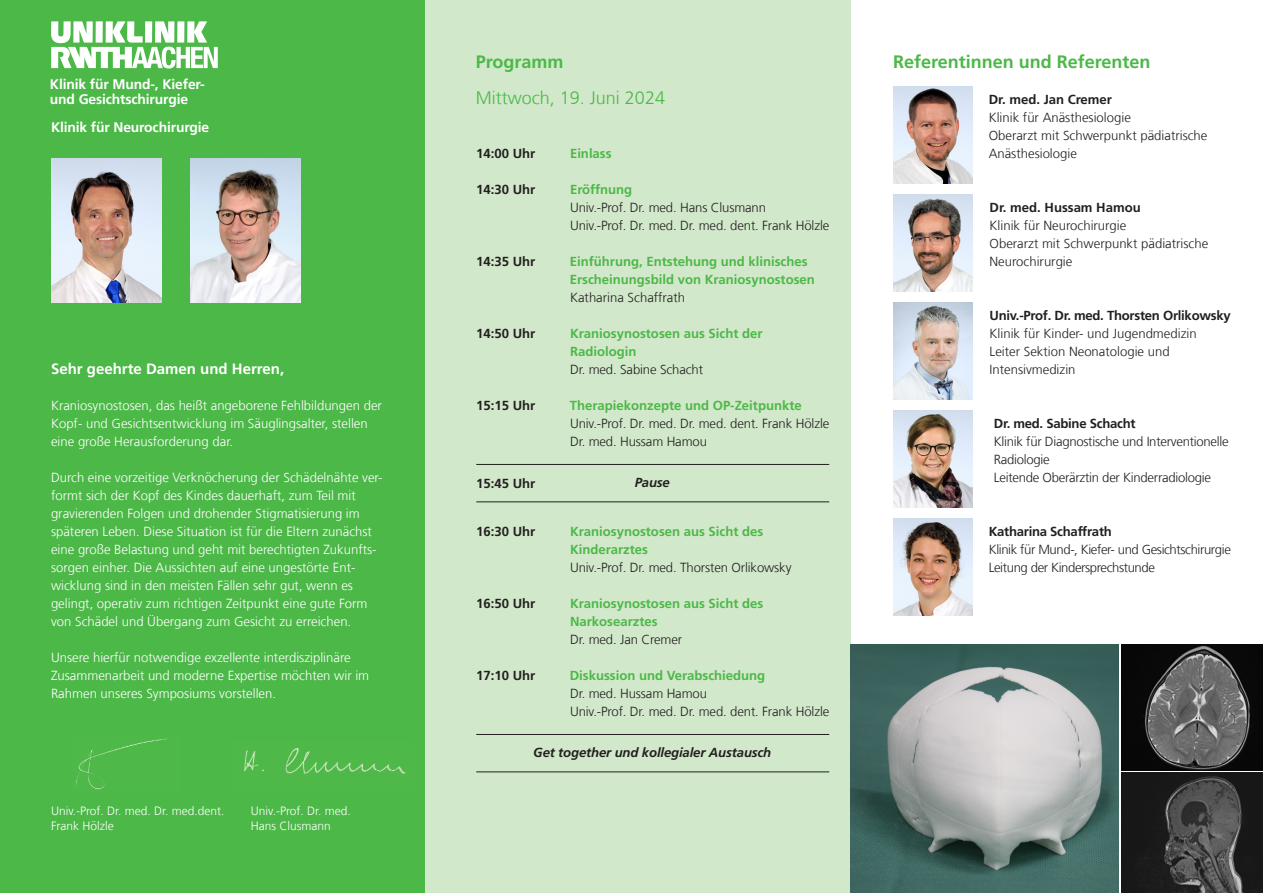
<style>
.page{position:relative;width:1263px;height:893px;background:#fff}
.page>*{position:absolute;margin:0;border:0;box-sizing:border-box;transform-origin:0 0}
.t1{font:700 18px "Frutiger LT Com";color:#4cb848}
.t2{font:300 18px "Frutiger LT Com";color:#4cb848}
.t3{font:700 15px "Frutiger LT Com";color:#fff}
.t4{font:700 13.8px/15px "Frutiger LT Com";letter-spacing:-.01em;color:#fff}
.t5{font:300 13.2px/18px "Frutiger LT Com";color:#fff}
.t6{font:300 13.2px/18px "Frutiger LT Com";letter-spacing:-.01em;color:#231f20}
.t7{font:700 13.2px/18px "Frutiger LT Com";color:#4cb848}
.t8{font:700 13.2px "Frutiger LT Com";letter-spacing:-.01em;color:#231f20}
.t9{font:300 13.2px/18px "Frutiger LT Com";letter-spacing:-.03em;color:#231f20}
.t10{font:italic 700 13.2px "Frutiger LT Com";letter-spacing:-.01em;color:#231f20}
.t11{font:300 12px/14.4px "Frutiger LT Com";color:#fff}
</style>
<div class="page">
<div style="left:0;top:0;width:425px;height:893px;background:#4cb848"></div>
<img style="left:51px;top:158px;width:111px;height:144px">
<svg style="left:51px;top:21px;width:167px;height:48px"></svg>
<img style="left:190px;top:158px;width:111px;height:144px">
<img style="left:244px;top:747px;width:162px;height:27px">
<img style="left:75px;top:738px;width:95px;height:52px">
<div style="left:425px;top:0;width:425px;height:893px;background:#d2e8ca"></div>
<hr style="left:476px;top:464px;width:353px;height:1px;background:#231f20">
<hr style="left:476px;top:501px;width:353px;height:1px;background:#231f20">
<hr style="left:476px;top:734px;width:353px;height:1px;background:#231f20">
<hr style="left:476px;top:771px;width:353px;height:1px;background:#231f20">
<img style="left:850px;top:644px;width:269px;height:249px">
<img style="left:893px;top:86px;width:80px;height:97px">
<img style="left:893px;top:194px;width:80px;height:97px">
<img style="left:893px;top:302px;width:80px;height:97px">
<img style="left:893px;top:410px;width:80px;height:97px">
<img style="left:893px;top:518px;width:80px;height:97px">
<img style="left:1122px;top:644px;width:141px;height:126px">
<img style="left:1122px;top:773px;width:141px;height:120px">
<p class="t4" style="left:50px;top:77px;width:156px">Klinik für Mund-, Kiefer&shy;und Gesichtschirurgie</p>
<p class="t4" style="left:51px;top:120px;width:160px">Klinik für Neurochirurgie</p>
<p class="t3" style="left:51px;top:360px;width:235px">Sehr geehrte Damen und Herren,</p>
<p class="t5" style="left:51px;top:397px;width:332px">Kraniosynostosen, das heißt angeborene Fehlbildungen der<br>Kopf- und Gesichtsentwicklung im Säuglingsalter, stellen eine große Herausforderung dar.</p>
<p class="t5" style="left:51px;top:469px;width:333px">Durch eine vorzeitige Verknöcherung der Schädelnähte ver&shy;formt sich der Kopf des Kindes dauerhaft, zum Teil mit gravierenden Folgen und drohender Stigmatisierung im späteren Leben. Diese Situation ist für die Eltern zunächst eine große Belastung und geht mit berechtigten Zukunfts&shy;sorgen einher. Die Aussichten auf eine ungestörte Ent&shy;wicklung sind in den meisten Fällen sehr gut, wenn es gelingt, operativ zum richtigen Zeitpunkt eine gute Form von Schädel und Übergang zum Gesicht zu erreichen.</p>
<p class="t5" style="left:51px;top:648px;width:320px">Unsere hierfür notwendige exzellente interdisziplinäre<br>Zusammenarbeit und moderne Expertise möchten wir im<br>Rahmen unseres Symposiums vorstellen.</p>
<p class="t11" style="left:51px;top:804px;width:175px">Univ.-Prof. Dr. med. Dr. med.dent.<br>Frank Hölzle</p>
<p class="t11" style="left:251px;top:804px;width:101px">Univ.-Prof. Dr. med.<br>Hans Clusmann</p>
<h1 class="t1" style="left:476px;top:51px;width:89px">Programm</h1>
<h1 class="t2" style="left:476px;top:87px;width:191px">Mittwoch, 19. Juni 2024</h1>
<p class="t8" style="left:476px;top:146px;width:61px">14:00 Uhr</p>
<p class="t7" style="left:570px;top:145px;width:43px">Einlass</p>
<p class="t8" style="left:476px;top:182px;width:61px">14:30 Uhr</p>
<p class="t7" style="left:570px;top:181px;width:64px">Eröffnung</p>
<p class="t6" style="left:570px;top:199px;width:261px">Univ.-Prof. Dr. med. Hans Clusmann<br>Univ.-Prof. Dr. med. Dr. med. dent. Frank Hölzle</p>
<p class="t8" style="left:476px;top:254px;width:61px">14:35 Uhr</p>
<p class="t7" style="left:570px;top:253px;width:247px">Einführung, Entstehung und klinisches<br>Erscheinungsbild von Kraniosynostosen</p>
<p class="t6" style="left:570px;top:289px;width:116px">Katharina Schaffrath</p>
<p class="t8" style="left:476px;top:326px;width:61px">14:50 Uhr</p>
<p class="t7" style="left:570px;top:325px;width:194px">Kraniosynostosen aus Sicht der<br>Radiologin</p>
<p class="t6" style="left:570px;top:361px;width:135px">Dr. med. Sabine Schacht</p>
<p class="t8" style="left:476px;top:398px;width:61px">15:15 Uhr</p>
<p class="t7" style="left:570px;top:397px;width:233px">Therapiekonzepte und OP-Zeitpunkte</p>
<p class="t6" style="left:570px;top:415px;width:261px">Univ.-Prof. Dr. med. Dr. med. dent. Frank Hölzle<br>Dr. med. Hussam Hamou</p>
<p class="t8" style="left:476px;top:475px;width:61px">15:45 Uhr</p>
<p class="t10" style="left:635px;top:474px;width:37px">Pause</p>
<p class="t8" style="left:476px;top:524px;width:61px">16:30 Uhr</p>
<p class="t7" style="left:570px;top:523px;width:195px">Kraniosynostosen aus Sicht des<br>Kinderarztes</p>
<p class="t6" style="left:570px;top:559px;width:223px">Univ.-Prof. Dr. med. Thorsten Orlikowsky</p>
<p class="t8" style="left:476px;top:596px;width:61px">16:50 Uhr</p>
<p class="t7" style="left:570px;top:595px;width:195px">Kraniosynostosen aus Sicht des<br>Narkosearztes</p>
<p class="t6" style="left:570px;top:631px;width:114px">Dr. med. Jan Cremer</p>
<p class="t8" style="left:476px;top:668px;width:61px">17:10 Uhr</p>
<p class="t7" style="left:570px;top:666px;width:197px">Diskussion und Verabschiedung</p>
<p class="t6" style="left:570px;top:685px;width:261px">Dr. med. Hussam Hamou<br>Univ.-Prof. Dr. med. Dr. med. dent. Frank Hölzle</p>
<p class="t10" style="left:533px;top:744px;width:239px">Get together und kollegialer Austausch</p>
<h1 class="t1" style="left:893px;top:51px;width:259px">Referentinnen und Referenten</h1>
<p class="t8" style="left:989px;top:92px;width:125px">Dr. med. Jan Cremer</p>
<p class="t6" style="left:989px;top:109px;width:220px">Klinik für Anästhesiologie<br>Oberarzt mit Schwerpunkt pädiatrische<br>Anästhesiologie</p>
<p class="t8" style="left:989px;top:200px;width:153px">Dr. med. Hussam Hamou</p>
<p class="t6" style="left:989px;top:217px;width:220px">Klinik für Neurochirurgie<br>Oberarzt mit Schwerpunkt pädiatrische<br>Neurochirurgie</p>
<p class="t8" style="left:989px;top:308px;width:243px">Univ.-Prof. Dr. med. Thorsten Orlikowsky</p>
<p class="t6" style="left:989px;top:325px;width:209px">Klinik für Kinder- und Jugendmedizin<br>Leiter Sektion Neonatologie und<br>Intensivmedizin</p>
<p class="t8" style="left:994px;top:416px;width:143px">Dr. med. Sabine Schacht</p>
<p class="t6" style="left:994px;top:432px;width:236px">Klinik für Diagnostische und Interventionelle<br>Radiologie<br>Leitende Oberärztin der Kinderradiologie</p>
<p class="t8" style="left:989px;top:524px;width:125px">Katharina Schaffrath</p>
<p class="t9" style="left:989px;top:541px;width:244px">Klinik für Mund-, Kiefer- und Gesichtschirurgie<br>Leitung der Kindersprechstunde</p>
</div>
